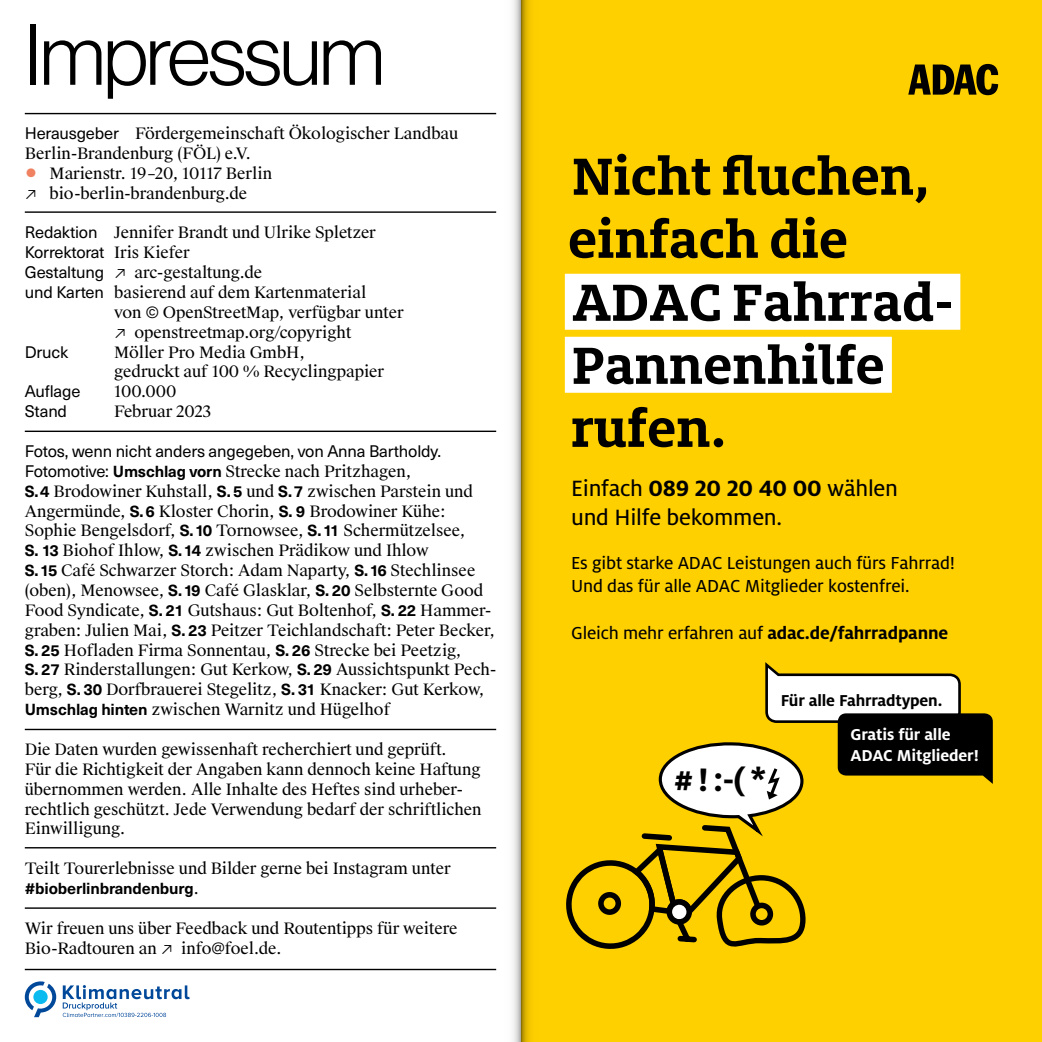
<style>
.page{position:relative;width:1042px;height:1042px;background:#fff}
.page>*{position:absolute;margin:0;border:0;box-sizing:border-box;transform-origin:0 0}
.t1{font:300 84px "Haas Grot Disp 45";letter-spacing:-.025em;color:#000}
.t2{font:700 57.75px/63px "Milo Slab ADAC";color:#000}
.t3{font:700 36.05px "Milo Slab ADAC";color:#000}
.t4{font:24.5px/29.4px "Milo ADAC Text";letter-spacing:-.01em;color:#000}
.t5{font:19.25px/23.1px "Milo ADAC Text";letter-spacing:-.01em;color:#000}
.t6{font:700 17.5px/21px "Milo ADAC";letter-spacing:-.01em;color:#fff}
.t7{font:700 17.5px "Milo ADAC";letter-spacing:-.01em;color:#000}
.t8{font:16.45px "Neue Haas Unica Pro";letter-spacing:-.01em;color:#000}
.t9{font:15.75px/19.8px "Suisse Works";letter-spacing:-.005em;color:#000}
.t10{font:700 15.75px "Neue Haas Unica Pro";letter-spacing:-.01em;color:#000}
.s1{font-family:"Neue Haas Unica Pro";font-size:16.45px}
.s2{color:#f08262}
.s3{font-family:"Suisse Works";font-size:15.75px}
.s4{font-family:"Neue Haas Unica Pro";font-weight:700}
.s5{font-family:"Suisse Works";font-weight:400}
.s6{font-family:"Milo ADAC";font-weight:700}
</style>
<div class="page">
<div style="left:521px;top:0;width:521px;height:1042px;background:#ffd000"></div>
<div style="left:565px;top:274px;width:395px;height:56px;background:#fff"></div>
<div style="left:565px;top:337px;width:327px;height:56px;background:#fff"></div>
<svg style="left:566px;top:662px;width:427px;height:287px"></svg>
<svg style="left:908px;top:64px;width:90px;height:31px"></svg>
<hr style="left:25px;top:211px;width:471px;height:2px;background:#000">
<hr style="left:25px;top:113px;width:471px;height:1px;background:#000">
<hr style="left:25px;top:431px;width:471px;height:1px;background:#000">
<hr style="left:25px;top:729px;width:471px;height:1px;background:#000">
<hr style="left:25px;top:847px;width:471px;height:1px;background:#000">
<hr style="left:25px;top:907px;width:471px;height:2px;background:#000">
<hr style="left:25px;top:969px;width:471px;height:1px;background:#000">
<svg style="left:25px;top:981px;width:165px;height:36px"></svg>
<svg style="left:496px;top:0;width:25px;height:1042px"></svg>
<svg style="left:521px;top:0;width:9px;height:1042px;background:#cea700"></svg>
<h1 class="t1" style="left:25px;top:8px;width:362px">Impressum</h1>
<p class="t9" style="left:25px;top:124px;width:435px"><span class="s1">Herausgeber</span> Fördergemeinschaft Ökologischer Landbau<br>Berlin-Brandenburg (FÖL) e.V.</p>
<p class="t9" style="left:25px;top:164px;width:249px"><span class="s2">●</span> Marienstr. 19–20, 10117 Berlin ↗ bio-berlin-brandenburg.de</p>
<p class="t9" style="left:25px;top:223px;width:353px"><span class="s1">Redaktion</span> Jennifer Brandt und Ulrike Spletzer</p>
<p class="t8" style="left:25px;top:242px;width:166px">Korrektorat <span class="s3">Iris Kiefer</span></p>
<p class="t9" style="left:25px;top:263px;width:239px"><span class="s1">Gestaltung</span> ↗ arc-gestaltung.de</p>
<p class="t9" style="left:25px;top:283px;width:343px"><span class="s1">und Karten</span> basierend auf dem Kartenmaterial</p>
<p class="t9" style="left:114px;top:303px;width:291px">von © OpenStreetMap, verfügbar unter</p>
<p class="t9" style="left:114px;top:323px;width:239px">↗ openstreetmap.org/copyright</p>
<p class="t8" style="left:25px;top:342px;width:45px">Druck</p>
<p class="t9" style="left:114px;top:342px;width:272px">Möller Pro Media GmbH,<br>gedruckt auf 100 % Recyclingpapier</p>
<p class="t8" style="left:25px;top:382px;width:57px">Auflage</p>
<p class="t9" style="left:114px;top:382px;width:64px">100.000</p>
<p class="t8" style="left:25px;top:401px;width:44px">Stand</p>
<p class="t9" style="left:114px;top:402px;width:99px">Februar 2023</p>
<p class="t8" style="left:25px;top:441px;width:418px">Fotos, wenn nicht anders angegeben, von Anna Bartholdy.</p>
<p class="t9" style="left:25px;top:462px;width:473px"><span class="s1">Fotomotive:</span> <span class="s4">Umschlag vorn</span> Strecke nach Pritzhagen,<br><span class="s4">S.4</span> Brodowiner Kuhstall, <span class="s4">S.5</span> und <span class="s4">S.7</span> zwischen Parstein und Angermünde, <span class="s4">S.6</span> Kloster Chorin, <span class="s4">S. 9</span> Brodowiner Kühe:<br>Sophie Bengelsdorf, <span class="s4">S.10</span> Tornowsee, <span class="s4">S.11</span> Schermützelsee,<br><span class="s4">S. 13</span> Biohof Ihlow, <span class="s4">S.14</span> zwischen Prädikow und Ihlow<br><span class="s4">S.15</span> Café Schwarzer Storch: Adam Naparty, <span class="s4">S.16</span> Stechlinsee (oben), Menowsee, <span class="s4">S.19</span> Café Glasklar, <span class="s4">S. 20</span> Selbsternte Good Food Syndicate, <span class="s4">S. 21</span> Gutshaus: Gut Boltenhof, <span class="s4">S. 22</span> Hammer&shy;graben: Julien Mai, <span class="s4">S. 23</span> Peitzer Teichlandschaft: Peter Becker, <span class="s4">S. 25</span> Hofladen Firma Sonnentau, <span class="s4">S. 26</span> Strecke bei Peetzig,<br><span class="s4">S. 27</span> Rinderstallungen: Gut Kerkow, <span class="s4">S. 29</span> Aussichtspunkt Pech&shy;berg, <span class="s4">S. 30</span> Dorfbrauerei Stegelitz, <span class="s4">S. 31</span> Knacker: Gut Kerkow, <span class="s4">Umschlag hinten</span> zwischen Warnitz und Hügelhof</p>
<p class="t9" style="left:25px;top:740px;width:458px">Die Daten wurden gewissenhaft recherchiert und geprüft.<br>Für die Richtigkeit der Angaben kann dennoch keine Haftung übernommen werden. Alle Inhalte des Heftes sind urheber&shy;rechtlich geschützt. Jede Verwendung bedarf der schriftlichen Einwilligung.</p>
<p class="t9" style="left:25px;top:859px;width:427px">Teilt Tourerlebnisse und Bilder gerne bei Instagram unter</p>
<p class="t10" style="left:25px;top:879px;width:176px">#bioberlinbrandenburg<span class="s5">.</span></p>
<p class="t9" style="left:25px;top:918px;width:434px">Wir freuen uns über Feedback und Routentipps für weitere<br>Bio-Radtouren an ↗ info@foel.de.</p>
<h2 class="t2" style="left:568px;top:143px;width:387px">Nicht fluchen, einfach die<br>ADAC Fahrrad-<br>Pannenhilfe rufen.</h2>
<h3 class="t4" style="left:571px;top:473px;width:328px">Einfach <span class="s6">089 20 20 40 00</span> wählen und Hilfe bekommen.</h3>
<p class="t5" style="left:571px;top:552px;width:386px">Es gibt starke ADAC Leistungen auch fürs Fahrrad!<br>Und das für alle ADAC Mitglieder kostenfrei.</p>
<p class="t5" style="left:571px;top:621px;width:379px">Gleich mehr erfahren auf <span class="s6">adac.de/fahrradpanne</span></p>
<h3 class="t3" style="left:674px;top:755px;width:95px;rotate:1deg"># ! :-( *</h3>
<p class="t7" style="left:780px;top:690px;width:163px">Für alle Fahrradtypen.</p>
<p class="t6" style="left:850px;top:724px;width:130px">Gratis für alle<br>ADAC Mitglieder!</p>
</div>
